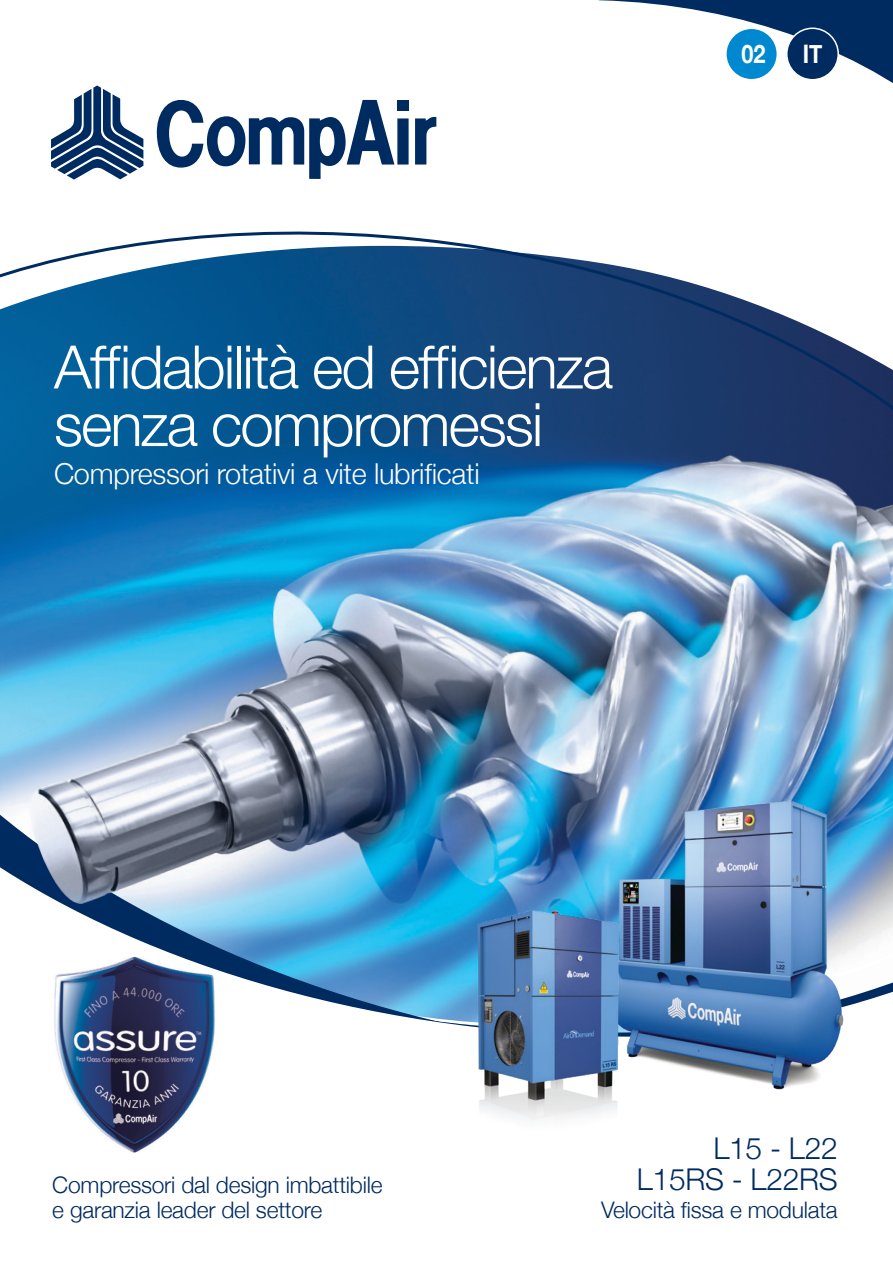
<style>
.page{position:relative;width:893px;height:1263px;background:#fff}
.page>*{position:absolute;margin:0;border:0;box-sizing:border-box;transform-origin:0 0}
.t1{font:300 60px/57.6px "Helvetica Neue";letter-spacing:-.03em;color:#fff}
.t2{font:300 30px/31.2px "Helvetica Neue";letter-spacing:-.01em;color:#002b60;text-align:right}
.t3{font:300 28.8px "Helvetica Neue";letter-spacing:-.01em;color:#fff}
.t4{font:700 25.5px "Helvetica Neue";color:#fff;scale:.85 1}
.t5{font:300 22.8px/25.5px "Helvetica Neue";letter-spacing:-.01em;color:#002b60}
</style>
<div class="page">
<svg style="left:434px;top:0;width:459px;height:127px"></svg>
<div style="left:787px;top:28px;width:51px;height:52px;background:#002b60;border-radius:50%"></div>
<div style="left:786px;top:28px;width:53px;height:52px;border:2px solid #fff;border-radius:50%"></div>
<div style="left:726px;top:28px;width:51px;height:52px;background:#0089d0;border-radius:50%"></div>
<div style="left:725px;top:28px;width:53px;height:52px;border:2px solid #fff;border-radius:50%"></div>
<img style="left:0;top:697px;width:893px;height:107px">
<svg style="left:0;top:848px;width:543px;height:166px"></svg>
<img style="left:0;top:231px;width:893px;height:466px">
<img style="left:28px;top:696px;width:309px;height:208px">
<img style="left:19px;top:939px;width:230px;height:214px">
<div style="left:397px;top:100px;width:12px;height:11px;background:#002b60"></div>
<svg style="left:415px;top:117px;width:21px;height:48px"></svg>
<div style="left:397px;top:118px;width:12px;height:47px;background:#002b60"></div>
<svg style="left:157px;top:100px;width:237px;height:79px"></svg>
<svg style="left:51px;top:86px;width:92px;height:94px"></svg>
<img style="left:543px;top:763px;width:350px;height:327px">
<img style="left:388px;top:892px;width:318px;height:229px">
<p class="t1" style="left:54px;top:334px;width:561px">Affidabilità ed efficienza senza compromessi</p>
<p class="t3" style="left:54px;top:451px;width:427px">Compressori rotativi a vite lubrificati</p>
<p class="t1" style="left:54px;top:334px;width:508px">Reliabil ty &amp; efficiency without compromise</p>
<p class="t3" style="left:54px;top:451px;width:337px">R tary Screw Compressors</p>
<p class="t4" style="left:741px;top:34px;width:30px">02</p>
<p class="t4" style="left:803px;top:34px;width:25px">IT</p>
<p class="t5" style="left:52px;top:1170px;width:332px">Compressori dal design imbattibile e garanzia leader del settore</p>
<p class="t2" style="left:637px;top:1130px;width:202px">L15 - L22<br>L15RS - L22RS</p>
<p class="t5" style="left:601px;top:1196px;width:238px">Velocità fissa e modulata</p>
</div>
